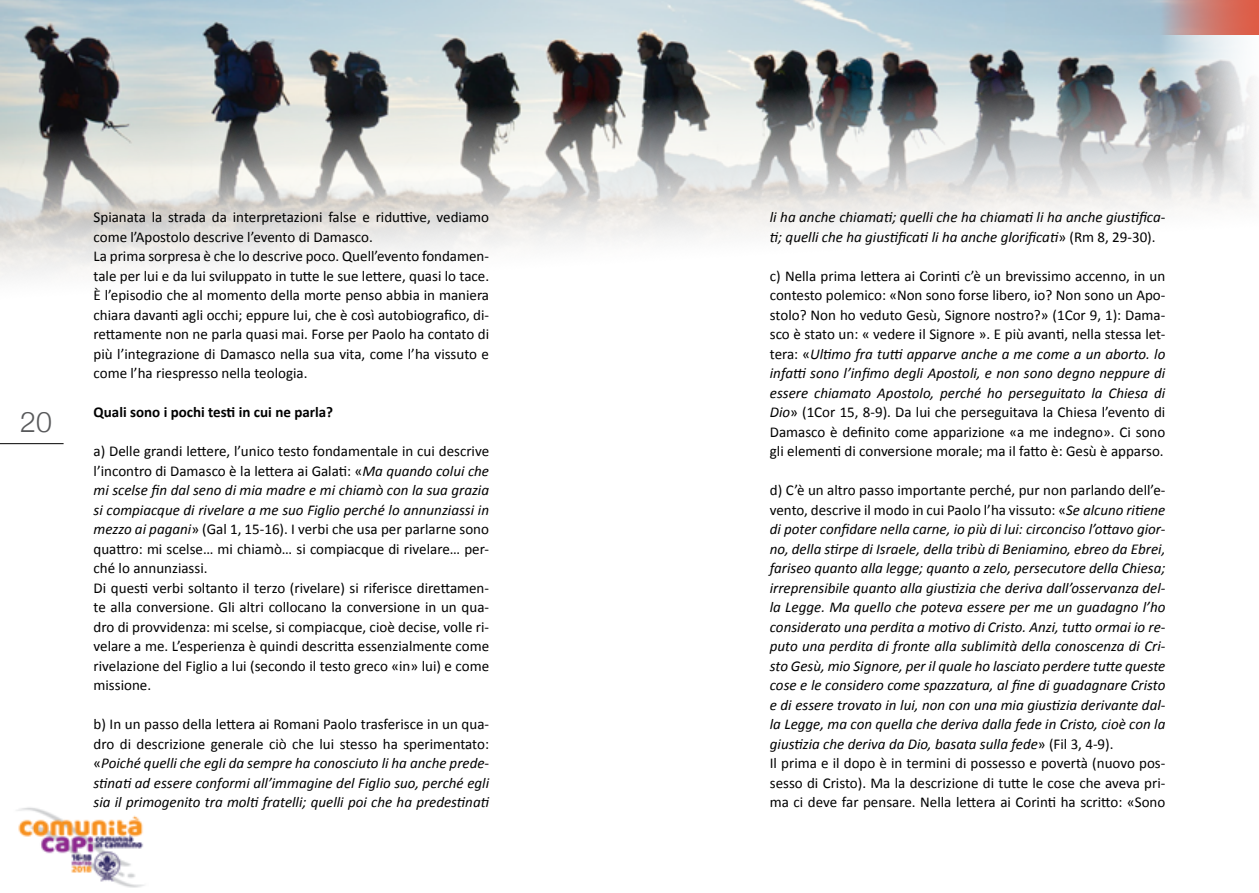
<style>
.page{position:relative;width:1259px;height:893px;background:#fff}
.page>*{position:absolute;margin:0;border:0;box-sizing:border-box;transform-origin:0 0}
.t1{font:300 28.5px "Helvetica Neue";color:#58595b}
.t2{font:15px/19.5px "Calibri";color:#000}
.t3{font:italic 15px/19.5px "Calibri";color:#000}
.t4{font:700 15px "Calibri";color:#000}
.s1{font-style:italic}
.s2{font-style:normal}
</style>
<div class="page">
<svg style="left:0;top:444px;width:64px;height:1px"></svg>
<hr style="left:0;top:443px;width:64px;height:1px;background:#000">
<img style="left:16px;top:807px;width:129px;height:81px">
<img style="left:0;top:0;width:1259px;height:278px">
<h1 class="t1" style="left:20px;top:398px;width:33px">20</h1>
<p class="t2" style="left:94px;top:208px;width:397px">Spianata la strada da interpretazioni false e riduttive, vediamo come l’Apostolo descrive l’evento di Damasco.<br>La prima sorpresa è che lo descrive poco. Quell’evento fondamen&shy;tale per lui e da lui sviluppato in tutte le sue lettere, quasi lo tace.<br>È l’episodio che al momento della morte penso abbia in maniera chiara davanti agli occhi; eppure lui, che è così autobiografico, di&shy;rettamente non ne parla quasi mai. Forse per Paolo ha contato di più l’integrazione di Damasco nella sua vita, come l’ha vissuto e come l’ha riespresso nella teologia.</p>
<p class="t4" style="left:94px;top:403px;width:241px">Quali sono i pochi testi in cui ne parla?</p>
<p class="t2" style="left:94px;top:442px;width:397px">a) Delle grandi lettere, l’unico testo fondamentale in cui descrive l’incontro di Damasco è la lettera ai Galati: «<span class="s1">Ma quando colui che mi scelse fin dal seno di mia madre e mi chiamò con la sua grazia si compiacque di rivelare a me suo Figlio perché lo annunziassi in mezzo ai pagani</span>» (Gal 1, 15-16). I verbi che usa per parlarne sono quattro: mi scelse… mi chiamò… si compiacque di rivelare… per&shy;ché lo annunziassi.<br>Di questi verbi soltanto il terzo (rivelare) si riferisce direttamen&shy;te alla conversione. Gli altri collocano la conversione in un qua&shy;dro di provvidenza: mi scelse, si compiacque, cioè decise, volle ri&shy;velare a me. L’esperienza è quindi descritta essenzialmente come rivelazione del Figlio a lui (secondo il testo greco «in» lui) e come missione.</p>
<p class="t3" style="left:94px;top:714px;width:397px;text-align:justify"><span class="s2">b) In un passo della lettera ai Romani Paolo trasferisce in un qua&shy;dro di descrizione generale ciò che lui stesso ha sperimentato: «</span>Poiché quelli che egli da sempre ha conosciuto li ha anche prede&shy;stinati ad essere conformi all’immagine del Figlio suo, perché egli sia il primogenito tra molti fratelli; quelli poi che ha predestinati</p>
<p class="t3" style="left:770px;top:207px;width:397px">li ha anche chiamati; quelli che ha chiamati li ha anche giustifica&shy;ti; quelli che ha giustificati li ha anche glorificati<span class="s2">» (Rm 8, 29-30).</span></p>
<p class="t2" style="left:770px;top:266px;width:397px;text-align:justify">c) Nella prima lettera ai Corinti c’è un brevissimo accenno, in un contesto polemico: «Non sono forse libero, io? Non sono un Apo&shy;stolo? Non ho veduto Gesù, Signore nostro?» (1Cor 9, 1): Dama&shy;sco è stato un: « vedere il Signore ». E più avanti, nella stessa let&shy;tera: «<span class="s1">Ultimo fra tutti apparve anche a me come a un aborto. lo infatti sono l’infimo degli Apostoli, e non sono degno neppure di essere chiamato Apostolo, perché ho perseguitato la Chiesa di Dio</span>» (1Cor 15, 8-9). Da lui che perseguitava la Chiesa l’evento di Damasco è definito come apparizione «a me indegno». Ci sono gli elementi di conversione morale; ma il fatto è: Gesù è apparso.</p>
<p class="t3" style="left:770px;top:480px;width:397px"><span class="s2">d) C’è un altro passo importante perché, pur non parlando dell’e&shy;vento, descrive il modo in cui Paolo l’ha vissuto: «</span>Se alcuno ritiene di poter confidare nella carne, io più di lui: circonciso l’ottavo gior&shy;no, della stirpe di Israele, della tribù di Beniamino, ebreo da Ebrei, fariseo quanto alla legge; quanto a zelo, persecutore della Chiesa; irreprensibile quanto alla giustizia che deriva dall’osservanza del&shy;la Legge. Ma quello che poteva essere per me un guadagno l’ho considerato una perdita a motivo di Cristo. Anzi, tutto ormai io re&shy;puto una perdita di fronte alla sublimità della conoscenza di Cri&shy;sto Gesù, mio Signore, per il quale ho lasciato perdere tutte queste cose e le considero come spazzatura, al fine di guadagnare Cristo e di essere trovato in lui, non con una mia giustizia derivante dal&shy;la Legge, ma con quella che deriva dalla fede in Cristo, cioè con la giustizia che deriva da Dio, basata sulla fede<span class="s2">» (Fil 3, 4-9).<br>Il prima e il dopo è in termini di possesso e povertà (nuovo pos&shy;sesso di Cristo). Ma la descrizione di tutte le cose che aveva pri&shy;ma ci deve far pensare. Nella lettera ai Corinti ha scritto: «Sono</span></p>
</div>
